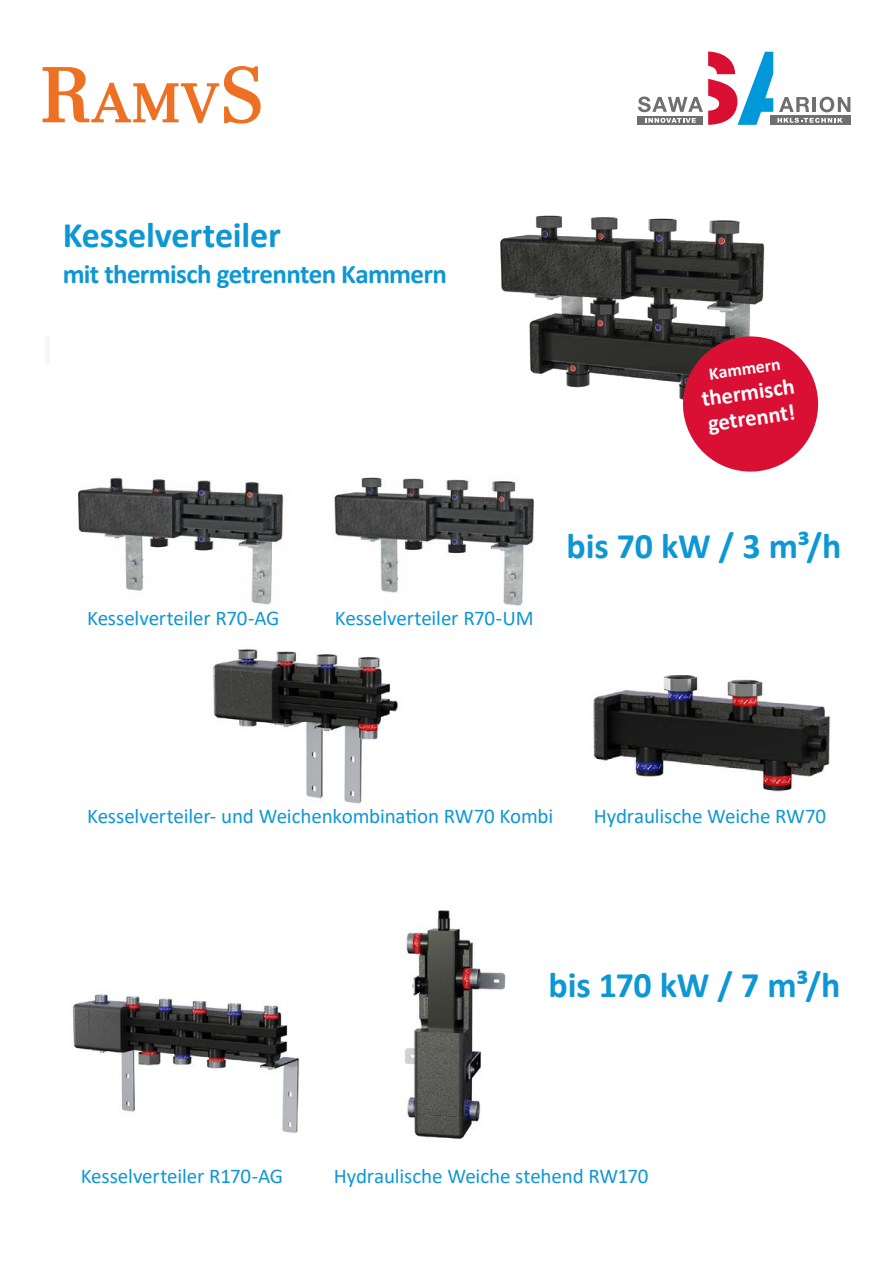
<style>
.page{position:relative;width:893px;height:1263px;background:#fff}
.page>*{position:absolute;margin:0;border:0;box-sizing:border-box;transform-origin:0 0}
.t1{font:700 36px "Calibri";letter-spacing:-.005em;color:#0e97d5}
.t2{font:700 27px "Calibri";letter-spacing:-.025em;color:#0e97d5}
.t3{font:700 22.5px/25.5px "Calibri";color:#fff}
.t4{font:21px "Calibri";letter-spacing:-.01em;color:#0e97d5}
.t5{font:700 17.85px "Calibri";color:#fff}
</style>
<div class="page">
<svg style="left:638px;top:52px;width:212px;height:73px"></svg>
<svg style="left:43px;top:66px;width:218px;height:58px"></svg>
<img style="left:72px;top:994px;width:228px;height:139px">
<div style="left:45px;top:337px;width:5px;height:27px;background:#f6f6f6"></div>
<img style="left:500px;top:215px;width:265px;height:173px">
<svg style="left:678px;top:332px;width:141px;height:140px"></svg>
<img style="left:78px;top:477px;width:206px;height:128px">
<img style="left:213px;top:649px;width:185px;height:155px">
<img style="left:334px;top:477px;width:200px;height:129px">
<img style="left:404px;top:910px;width:102px;height:229px">
<img style="left:593px;top:675px;width:237px;height:117px">
<h1 class="t1" style="left:63px;top:209px;width:220px">Kesselverteiler</h1>
<p class="t2" style="left:63px;top:255px;width:386px">mit thermisch getrennten Kammern</p>
<p class="t5" style="left:707px;top:361px;width:73px;rotate:-8deg">Kammern</p>
<p class="t3" style="left:700px;top:386px;width:95px;rotate:-8deg">thermisch getrennt!</p>
<p class="t4" style="left:87px;top:603px;width:194px">Kesselverteiler R70-AG</p>
<p class="t4" style="left:335px;top:603px;width:200px">Kesselverteiler R70-UM</p>
<h1 class="t1" style="left:567px;top:520px;width:276px">bis 70 kW / 3 m³/h</h1>
<p class="t4" style="left:87px;top:801px;width:468px">Kesselverteiler- und Weichenkombination RW70 Kombi</p>
<p class="t4" style="left:594px;top:801px;width:234px">Hydraulische Weiche RW70</p>
<h1 class="t1" style="left:549px;top:959px;width:293px">bis 170 kW / 7 m³/h</h1>
<p class="t4" style="left:81px;top:1161px;width:204px">Kesselverteiler R170-AG</p>
<p class="t4" style="left:334px;top:1161px;width:316px">Hydraulische Weiche stehend RW170</p>
</div>
